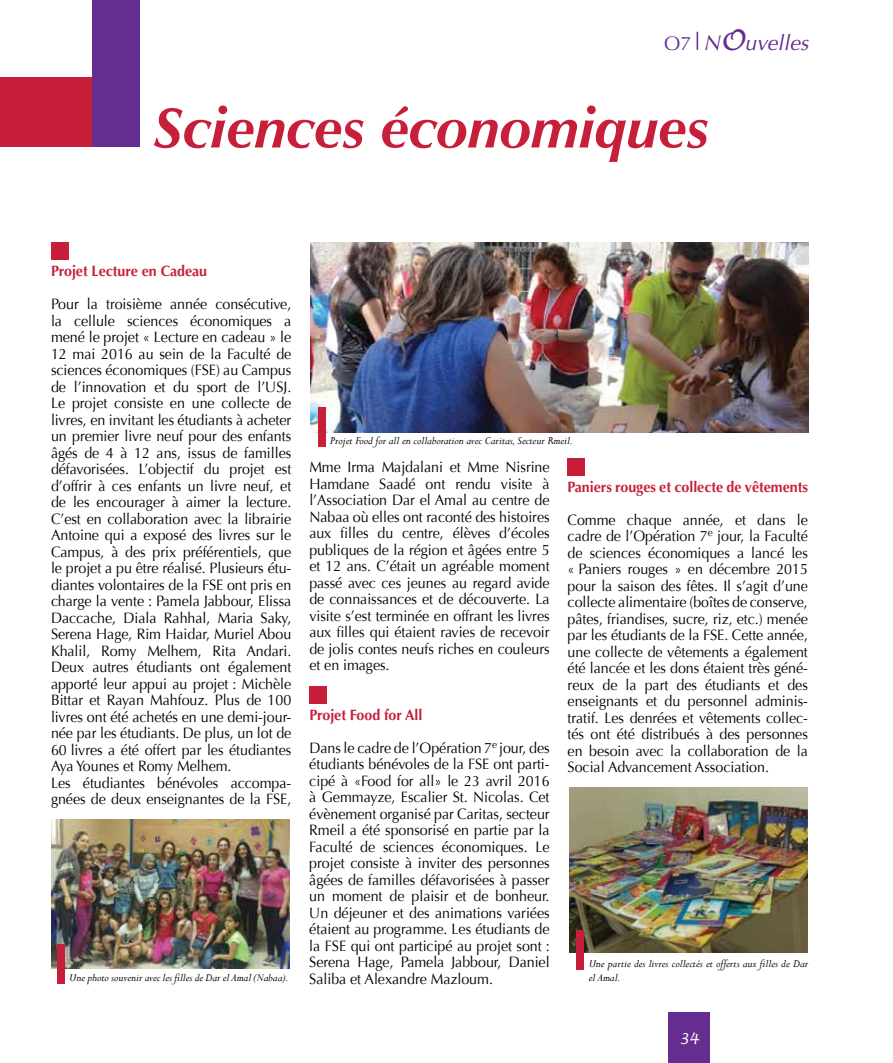
<style>
.page{position:relative;width:893px;height:1063px;background:#fff}
.page>*{position:absolute;margin:0;border:0;box-sizing:border-box;transform-origin:0 0}
.t1{font:italic 700 57px "Optima";color:#c71f3a}
.t2{font:italic 21.3px "Optima";color:#662d91}
.t3{font:15px/16.5px "Optima";letter-spacing:-.005em;color:#000;text-align:justify;scale:.95 1}
.t4{font:700 15px "Optima";letter-spacing:-.005em;color:#c71f3a;scale:.95 1}
.t5{font:italic 15px "Lucida Handwriting";color:#fff}
.t6{font:italic 12px/13.2px "Perpetua";color:#000}
.s1{font-style:normal;font-size:19.5px}
.s2{font-family:"Lucida Handwriting";font-size:28.5px}
</style>
<div class="page">
<div style="left:0;top:77px;width:92px;height:70px;background:#c71f3a"></div>
<svg style="left:697px;top:32px;width:1px;height:18px"></svg>
<div style="left:92px;top:0;width:48px;height:147px;background:#662d91"></div>
<div style="left:668px;top:1012px;width:42px;height:51px;background:#662d91"></div>
<div style="left:51px;top:243px;width:17px;height:17px;background:#c71f3a"></div>
<div style="left:309px;top:686px;width:17px;height:17px;background:#c71f3a"></div>
<div style="left:568px;top:458px;width:17px;height:17px;background:#c71f3a"></div>
<img style="left:51px;top:820px;width:238px;height:149px">
<img style="left:570px;top:788px;width:238px;height:164px">
<img style="left:310px;top:243px;width:498px;height:190px">
<div style="left:57px;top:944px;width:8px;height:39px;background:#c71f3a"></div>
<div style="left:318px;top:407px;width:8px;height:39px;background:#c71f3a"></div>
<div style="left:576px;top:930px;width:8px;height:39px;background:#c71f3a"></div>
<h2 class="t2" style="left:664px;top:30px;width:146px"><span class="s1">O7</span> N<span class="s2">O</span>uvelles</h2>
<h1 class="t1" style="left:153px;top:94px;width:557px">Sciences économiques</h1>
<p class="t4" style="left:51px;top:263px;width:166px">Projet Lecture en Cadeau</p>
<p class="t3" style="left:51px;top:296px;width:254px;text-align:left">Pour la troisième année consécutive, la cellule sciences économiques a mené le projet « Lecture en cadeau » le 12 mai 2016 au sein de la Faculté de sciences économiques (FSE) au Campus de l’innovation et du sport de l’USJ.<br>Le projet consiste en une collecte de livres, en invitant les étudiants à acheter un premier livre neuf pour des enfants âgés de 4 à 12 ans, issus de familles défavorisées. L’objectif du projet est d’offrir à ces enfants un livre neuf, et de les encourager à aimer la lecture.<br>C’est en collaboration avec la librairie Antoine qui a exposé des livres sur le Campus, à des prix préférentiels, que le projet a pu être réalisé. Plusieurs étu&shy;diantes volontaires de la FSE ont pris en charge la vente : Pamela Jabbour, Elissa Daccache, Diala Rahhal, Maria Saky, Serena Hage, Rim Haidar, Muriel Abou Khalil, Romy Melhem, Rita Andari.<br>Deux autres étudiants ont également apporté leur appui au projet : Michèle Bittar et Rayan Mahfouz. Plus de 100 livres ont été achetés en une demi-jour&shy;née par les étudiants. De plus, un lot de 60 livres a été offert par les étudiantes Aya Younes et Romy Melhem.<br>Les étudiantes bénévoles accompa&shy;gnées de deux enseignantes de la FSE,</p>
<p class="t6" style="left:69px;top:971px;width:221px">Une photo souvenir avec les filles de Dar el Amal (Nabaa).</p>
<p class="t6" style="left:330px;top:434px;width:244px">Projet Food for all en collaboration avec Caritas, Secteur Rmeil.</p>
<p class="t3" style="left:309px;top:459px;width:254px">Mme Irma Majdalani et Mme Nisrine Hamdane Saadé ont rendu visite à l’Association Dar el Amal au centre de Nabaa où elles ont raconté des histoires aux filles du centre, élèves d’écoles publiques de la région et âgées entre 5 et 12 ans. C’était un agréable moment passé avec ces jeunes au regard avide de connaissances et de découverte. La visite s’est terminée en offrant les livres aux filles qui étaient ravies de recevoir de jolis contes neufs riches en couleurs et en images.</p>
<p class="t4" style="left:309px;top:706px;width:121px">Projet Food for All</p>
<p class="t3" style="left:309px;top:740px;width:254px">Dans le cadre de l’Opération 7<sup>e</sup> jour, des étudiants bénévoles de la FSE ont parti&shy;cipé à «Food for all» le 23 avril 2016 à Gemmayze, Escalier St. Nicolas. Cet évènement organisé par Caritas, secteur Rmeil a été sponsorisé en partie par la Faculté de sciences économiques. Le projet consiste à inviter des personnes âgées de familles défavorisées à passer un moment de plaisir et de bonheur.<br>Un déjeuner et des animations variées étaient au programme. Les étudiants de la FSE qui ont participé au projet sont :<br>Serena Hage, Pamela Jabbour, Daniel Saliba et Alexandre Mazloum.</p>
<p class="t4" style="left:568px;top:478px;width:254px">Paniers rouges et collecte de vêtements</p>
<p class="t3" style="left:568px;top:512px;width:254px">Comme chaque année, et dans le cadre de l’Opération 7<sup>e</sup> jour, la Faculté de sciences économiques a lancé les « Paniers rouges » en décembre 2015 pour la saison des fêtes. Il s’agit d’une collecte alimentaire (boîtes de conserve, pâtes, friandises, sucre, riz, etc.) menée par les étudiants de la FSE. Cette année, une collecte de vêtements a également été lancée et les dons étaient très géné&shy;reux de la part des étudiants et des enseignants et du personnel adminis&shy;tratif. Les denrées et vêtements collec&shy;tés ont été distribués à des personnes en besoin avec la collaboration de la Social Advancement Association.</p>
<p class="t6" style="left:589px;top:957px;width:221px">Une partie des livres collectés et offerts aux filles de Dar el Amal.</p>
<p class="t5" style="left:679px;top:1030px;width:22px">34</p>
</div>
